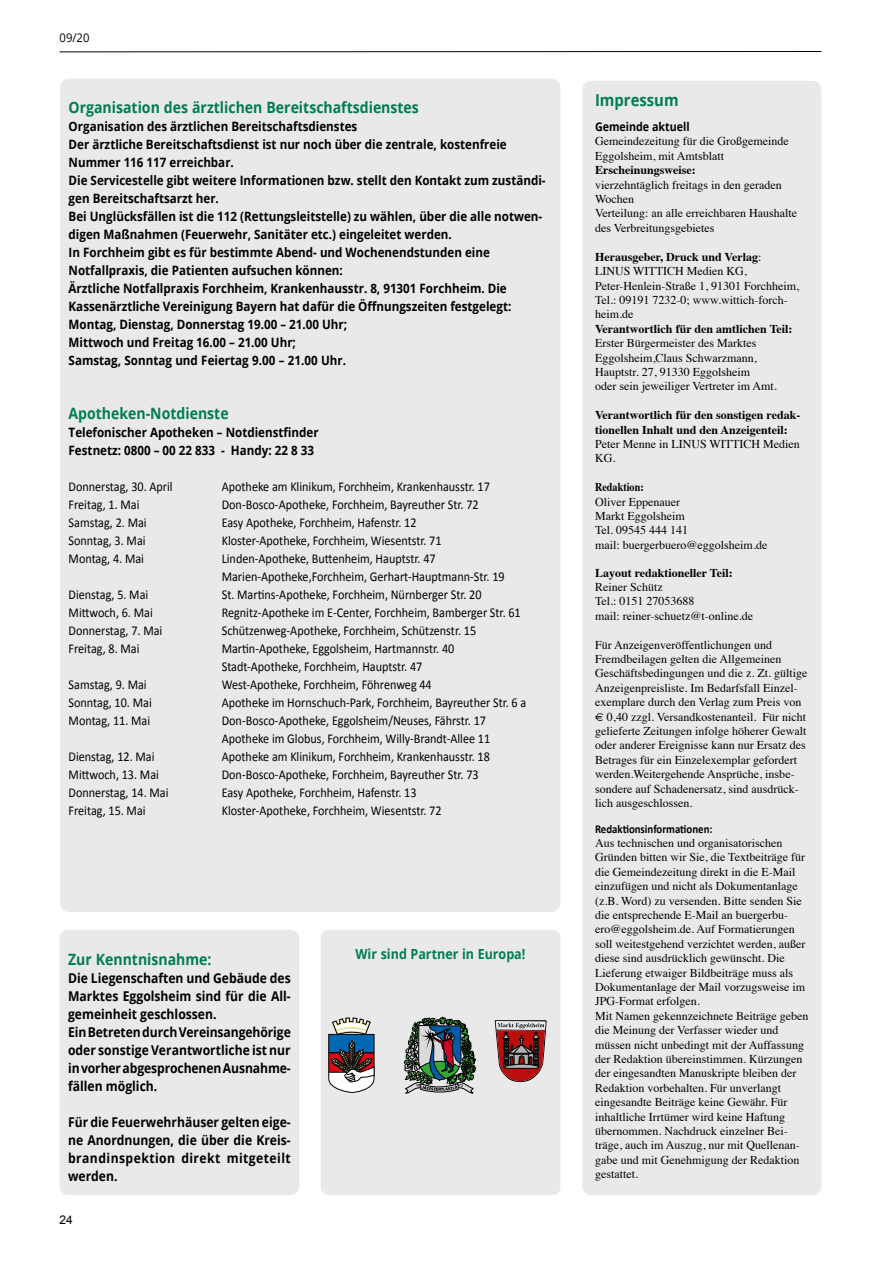
<style>
.page{position:relative;width:881px;height:1263px;background:#fff}
.page>*{position:absolute;margin:0;border:0;box-sizing:border-box;transform-origin:0 0}
.t1{font:700 16.5px "Open Sans";color:#007d51;scale:.9 1}
.t2{font:700 15.6px "Open Sans";color:#007d51;scale:.9 1}
.t3{font:700 13.95px "Open Sans";color:#007d51;scale:.9 1}
.t4{font:13.5px/18px "Calibri";color:#000;scale:.9 1}
.t5{font:700 13.5px/18px "Open Sans";color:#000;scale:.9 1}
.t6{font:700 12.9px/18px "Open Sans";color:#000;scale:.9 1}
.t7{font:12px/14.4px "Times";color:#000}
.t8{font:700 12px/14.4px "Times";color:#000}
.t9{font:700 12px "Calibri";color:#000;scale:.9 1}
.t10{font:700 12px "Open Sans";color:#000;scale:.89 1}
.t11{font:700 12px "Times";color:#000;scale:.85 1}
.t12{font:12px "Open Sans";color:#000;scale:.94 1}
.t13{font:12px "Arial";color:#000}
.s1{font-weight:700}
</style>
<div class="page">
<hr style="left:60px;top:51px;width:761px;height:1px;background:#000">
<div style="left:60px;top:930px;width:239px;height:265px;background:#e9e9e9;border-radius:9px"></div>
<div style="left:582px;top:81px;width:239px;height:1114px;background:#e9e9e9;border-radius:9px"></div>
<div style="left:60px;top:79px;width:500px;height:833px;background:#e9e9e9;border-radius:9px"></div>
<div style="left:320px;top:930px;width:240px;height:265px;background:#e9e9e9;border-radius:8px"></div>
<svg style="left:328px;top:1017px;width:46px;height:76px;background:#82848f"></svg>
<svg style="left:404px;top:1016px;width:71px;height:78px"></svg>
<svg style="left:494px;top:1020px;width:52px;height:62px"></svg>
<p class="t12" style="left:60px;top:30px;width:33px">09/20</p>
<h2 class="t2" style="left:69px;top:96px;width:390px">Organisation des ärztlichen Bereitschaftsdienstes</h2>
<p class="t6" style="left:69px;top:117px;width:531px">Organisation des ärztlichen Bereitschaftsdienstes<br>Der ärztliche Bereitschaftsdienst ist nur noch über die zentrale, kostenfreie Nummer 116 117 erreichbar.<br>Die Servicestelle gibt weitere Informationen bzw. stellt den Kontakt zum zuständi&shy;gen Bereitschaftsarzt her.<br>Bei Unglücksfällen ist die 112 (Rettungsleitstelle) zu wählen, über die alle notwen&shy;digen Maßnahmen (Feuerwehr, Sanitäter etc.) eingeleitet werden.<br>In Forchheim gibt es für bestimmte Abend- und Wochenendstunden eine Notfallpraxis, die Patienten aufsuchen können:<br>Ärztliche Notfallpraxis Forchheim, Krankenhausstr. 8, 91301 Forchheim. Die Kassenärztliche Vereinigung Bayern hat dafür die Öffnungszeiten festgelegt:<br>Montag, Dienstag, Donnerstag 19.00 – 21.00 Uhr;<br>Mittwoch und Freitag 16.00 – 21.00 Uhr;<br>Samstag, Sonntag und Feiertag 9.00 – 21.00 Uhr.</p>
<h2 class="t2" style="left:69px;top:402px;width:179px">Apotheken-Notdienste</h2>
<p class="t6" style="left:69px;top:423px;width:279px">Telefonischer Apotheken – Notdienstfinder<br>Festnetz: 0800 – 00 22 833 - Handy: 22 8 33</p>
<p class="t4" style="left:69px;top:477px;width:117px">Donnerstag, 30. April</p>
<p class="t4" style="left:222px;top:477px;width:299px">Apotheke am Klinikum, Forchheim, Krankenhausstr. 17</p>
<p class="t4" style="left:69px;top:495px;width:80px">Freitag, 1. Mai</p>
<p class="t4" style="left:222px;top:495px;width:287px">Don-Bosco-Apotheke, Forchheim, Bayreuther Str. 72</p>
<p class="t4" style="left:69px;top:513px;width:88px">Samstag, 2. Mai</p>
<p class="t4" style="left:222px;top:513px;width:218px">Easy Apotheke, Forchheim, Hafenstr. 12</p>
<p class="t4" style="left:69px;top:531px;width:87px">Sonntag, 3. Mai</p>
<p class="t4" style="left:222px;top:531px;width:246px">Kloster-Apotheke, Forchheim, Wiesentstr. 71</p>
<p class="t4" style="left:69px;top:549px;width:85px">Montag, 4. Mai</p>
<p class="t4" style="left:222px;top:549px;width:316px">Linden-Apotheke, Buttenheim, Hauptstr. 47<br>Marien-Apotheke,Forchheim, Gerhart-Hauptmann-Str. 19</p>
<p class="t4" style="left:69px;top:585px;width:90px">Dienstag, 5. Mai</p>
<p class="t4" style="left:222px;top:585px;width:290px">St. Martins-Apotheke, Forchheim, Nürnberger Str. 20</p>
<p class="t4" style="left:69px;top:603px;width:95px">Mittwoch, 6. Mai</p>
<p class="t4" style="left:222px;top:603px;width:333px">Regnitz-Apotheke im E-Center, Forchheim, Bamberger Str. 61</p>
<p class="t4" style="left:69px;top:621px;width:106px">Donnerstag, 7. Mai</p>
<p class="t4" style="left:222px;top:621px;width:284px">Schützenweg-Apotheke, Forchheim, Schützenstr. 15</p>
<p class="t4" style="left:69px;top:639px;width:80px">Freitag, 8. Mai</p>
<p class="t4" style="left:222px;top:639px;width:260px">Martin-Apotheke, Eggolsheim, Hartmannstr. 40<br>Stadt-Apotheke, Forchheim, Hauptstr. 47</p>
<p class="t4" style="left:69px;top:675px;width:88px">Samstag, 9. Mai</p>
<p class="t4" style="left:222px;top:675px;width:235px">West-Apotheke, Forchheim, Föhrenweg 44</p>
<p class="t4" style="left:69px;top:693px;width:94px">Sonntag, 10. Mai</p>
<p class="t4" style="left:222px;top:693px;width:340px">Apotheke im Hornschuch-Park, Forchheim, Bayreuther Str. 6 a</p>
<p class="t4" style="left:69px;top:711px;width:92px">Montag, 11. Mai</p>
<p class="t4" style="left:222px;top:711px;width:299px">Don-Bosco-Apotheke, Eggolsheim/Neuses, Fährstr. 17<br>Apotheke im Globus, Forchheim, Willy-Brandt-Allee 11</p>
<p class="t4" style="left:69px;top:747px;width:97px">Dienstag, 12. Mai</p>
<p class="t4" style="left:222px;top:747px;width:299px">Apotheke am Klinikum, Forchheim, Krankenhausstr. 18</p>
<p class="t4" style="left:69px;top:765px;width:102px">Mittwoch, 13. Mai</p>
<p class="t4" style="left:222px;top:765px;width:287px">Don-Bosco-Apotheke, Forchheim, Bayreuther Str. 73</p>
<p class="t4" style="left:69px;top:783px;width:112px">Donnerstag, 14. Mai</p>
<p class="t4" style="left:222px;top:783px;width:218px">Easy Apotheke, Forchheim, Hafenstr. 13</p>
<p class="t4" style="left:69px;top:801px;width:87px">Freitag, 15. Mai</p>
<p class="t4" style="left:222px;top:801px;width:246px">Kloster-Apotheke, Forchheim, Wiesentstr. 72</p>
<h2 class="t2" style="left:68px;top:948px;width:161px">Zur Kenntnisnahme:</h2>
<p class="t5" style="left:68px;top:968px;width:249px">Die Liegenschaften und Gebäude des<br>Marktes Eggolsheim sind für die All&shy;gemeinheit geschlossen.<br>Ein Betreten durch Vereinsangehörige oder sonstige Verantwortliche ist nur in vorher abgesprochenen Ausnahme&shy;fällen möglich.</p>
<p class="t5" style="left:68px;top:1112px;width:249px;text-align:justify">Für die Feuerwehrhäuser gelten eige&shy;ne Anordnungen, die über die Kreis&shy;brandinspektion direkt mitgeteilt werden.</p>
<p class="t13" style="left:60px;top:1212px;width:15px">24</p>
<p class="t3" style="left:355px;top:944px;width:190px">Wir sind Partner in Europa!</p>
<h1 class="t1" style="left:594px;top:89px;width:94px">Impressum</h1>
<p class="t10" style="left:594px;top:118px;width:108px">Gemeinde aktuell</p>
<p class="t7" style="left:594px;top:133px;width:195px">Gemeindezeitung für die Großgemeinde<br>Eggolsheim, mit Amtsblatt</p>
<p class="t8" style="left:594px;top:162px;width:102px">Erscheinungsweise:</p>
<p class="t7" style="left:594px;top:176px;width:203px">vierzehntäglich freitags in den geraden<br>Wochen<br>Verteilung: an alle erreichbaren Haushalte des Verbreitungsgebietes</p>
<p class="t7" style="left:594px;top:248px;width:206px"><span class="s1">Herausgeber, Druck und Verlag</span>:<br>LINUS WITTICH Medien KG,<br>Peter-Henlein-Straße 1, 91301 Forchheim,<br>Tel.: 09191 7232-0; www.wittich-forch&shy;heim.de</p>
<p class="t8" style="left:594px;top:320px;width:199px">Verantwortlich für den amtlichen Teil:</p>
<p class="t7" style="left:594px;top:335px;width:183px">Erster Bürgermeister des Marktes Eggolsheim,Claus Schwarzmann, Hauptstr. 27, 91330 Eggolsheim<br>oder sein jeweiliger Vertreter im Amt.</p>
<p class="t8" style="left:594px;top:407px;width:207px">Verantwortlich für den sonstigen redak&shy;tionellen Inhalt und den Anzeigenteil:</p>
<p class="t7" style="left:594px;top:436px;width:206px">Peter Menne in LINUS WITTICH Medien<br>KG.</p>
<p class="t11" style="left:594px;top:476px;width:59px">Redaktion:</p>
<p class="t7" style="left:594px;top:493px;width:174px">Oliver Eppenauer<br>Markt Eggolsheim<br>Tel. 09545 444 141<br>mail: buergerbuero@eggolsheim.de</p>
<p class="t8" style="left:594px;top:564px;width:139px">Layout redaktioneller Teil:</p>
<p class="t7" style="left:594px;top:579px;width:160px">Reiner Schütz<br>Tel.: 0151 27053688<br>mail: reiner-schuetz@t-online.de</p>
<p class="t7" style="left:594px;top:636px;width:214px">Für Anzeigenveröffentlichungen und Fremdbeilagen gelten die Allgemeinen Geschäftsbedingungen und die z. Zt. gültige Anzeigenpreisliste. Im Bedarfsfall Einzel&shy;exemplare durch den Verlag zum Preis von € 0,40 zzgl. Versandkostenanteil. Für nicht gelieferte Zeitungen infolge höherer Gewalt oder anderer Ereignisse kann nur Ersatz des Betrages für ein Einzelexemplar gefordert werden.Weitergehende Ansprüche, insbe&shy;sondere auf Schadenersatz, sind ausdrück&shy;lich ausgeschlossen.</p>
<p class="t9" style="left:594px;top:821px;width:132px">Redaktionsinformationen:</p>
<p class="t7" style="left:594px;top:835px;width:215px">Aus technischen und organisatorischen Gründen bitten wir Sie, die Textbeiträge für die Gemeindezeitung direkt in die E-Mail einzufügen und nicht als Dokumentanlage (z.B. Word) zu versenden. Bitte senden Sie die entsprechende E-Mail an buergerbu&shy;ero@eggolsheim.de. Auf Formatierungen soll weitestgehend verzichtet werden, außer diese sind ausdrücklich gewünscht. Die Lieferung etwaiger Bildbeiträge muss als Dokumentanlage der Mail vorzugsweise im JPG-Format erfolgen.<br>Mit Namen gekennzeichnete Beiträge geben die Meinung der Verfasser wieder und müssen nicht unbedingt mit der Auffassung der Redaktion übereinstimmen. Kürzungen der eingesandten Manuskripte bleiben der Redaktion vorbehalten. Für unverlangt eingesandte Beiträge keine Gewähr. Für inhaltliche Irrtümer wird keine Haftung übernommen. Nachdruck einzelner Bei&shy;träge, auch im Auszug, nur mit Quellenan&shy;gabe und mit Genehmigung der Redaktion gestattet.</p>
</div>
